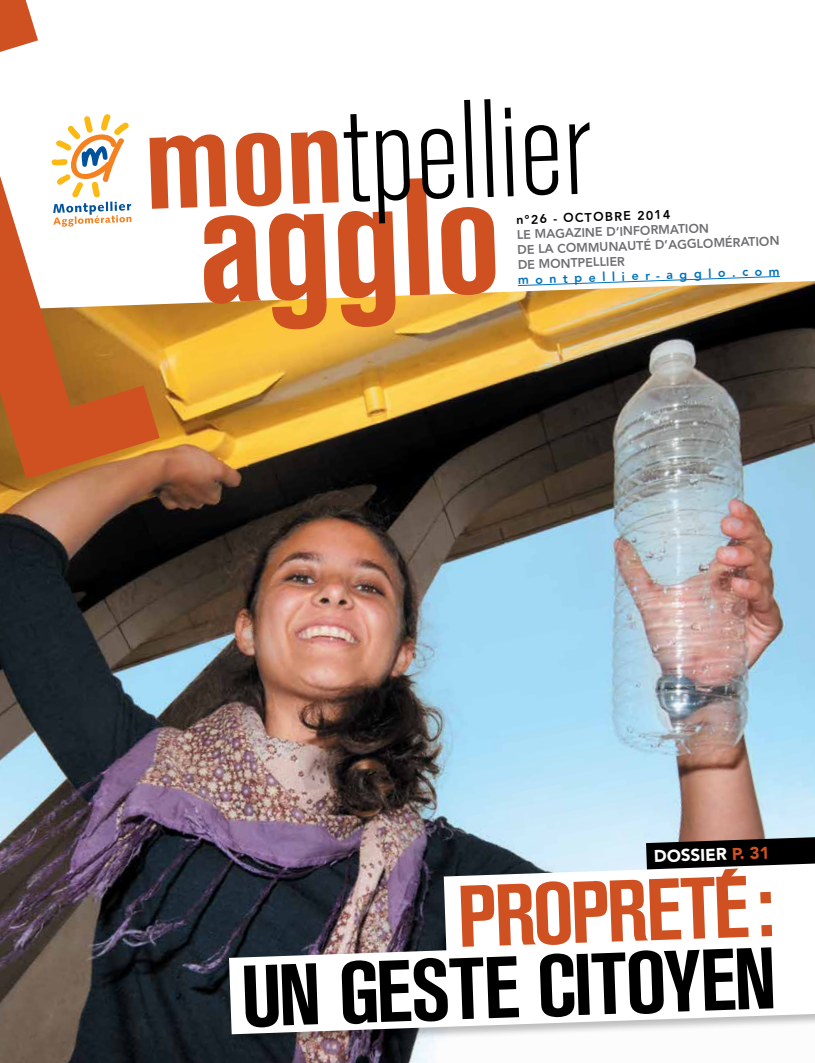
<style>
.page{position:relative;width:815px;height:1063px;background:#fff}
.page>*{position:absolute;margin:0;border:0;box-sizing:border-box;transform-origin:0 0}
.t1{font:700 condensed 165.25px "Akzidenz Grotesk BE";color:#cf5121}
.t2{font:700 condensed 86.38px "Akzidenz Grotesk BE";color:#000}
.t3{font:700 condensed 86.38px "Akzidenz Grotesk BE";color:#cf5121}
.t4{font:900 16.88px "Avenir";color:#fff}
.t5{font:800 12.5px "Avenir";color:#6d6e71}
.t6{font:800 12.5px "Avenir";color:#0072bc}
.t7{font:800 12.5px "Avenir";color:#000}
.s1{color:#cf5121}
</style>
<div class="page">
<img style="left:0;top:281px;width:815px;height:782px">
<div style="left:228px;top:935px;width:587px;height:111px;background:#000;opacity:.25"></div>
<svg style="left:229px;top:937px;width:586px;height:97px"></svg>
<svg style="left:444px;top:837px;width:371px;height:116px"></svg>
<svg style="left:0;top:0;width:160px;height:479px"></svg>
<svg style="left:150px;top:99px;width:440px;height:124px"></svg>
<svg style="left:52px;top:114px;width:79px;height:113px"></svg>
<svg style="left:517px;top:276px;width:263px;height:10px"></svg>
<p class="t1" style="left:194px;top:151px;width:305px;rotate:-2deg">agglo</p>
<p class="t7" style="left:516px;top:212px;width:156px;rotate:-2deg">n°26 - OCTOBRE 2014</p>
<p class="t5" style="left:517px;top:227px;width:194px;rotate:-2deg">LE MAGAZINE D’INFORMATION</p>
<p class="t5" style="left:517px;top:242px;width:264px;rotate:-2deg">DE LA COMMUNAUTÉ D’AGGLOMÉRATION</p>
<p class="t5" style="left:518px;top:257px;width:109px;rotate:-2deg">DE MONTPELLIER</p>
<p class="t6" style="left:518px;top:273px;width:263px;rotate:-2deg">montpellier-agglo.com</p>
<p class="t4" style="left:654px;top:846px;width:117px;rotate:-2deg">DOSSIER <span class="s1">P. 31</span></p>
<p class="t3" style="left:456px;top:868px;width:318px;rotate:-2deg">PROPRETE:</p>
<p class="t2" style="left:239px;top:948px;width:538px;rotate:-2deg">UN GESTE CITOYEN</p>
</div>
